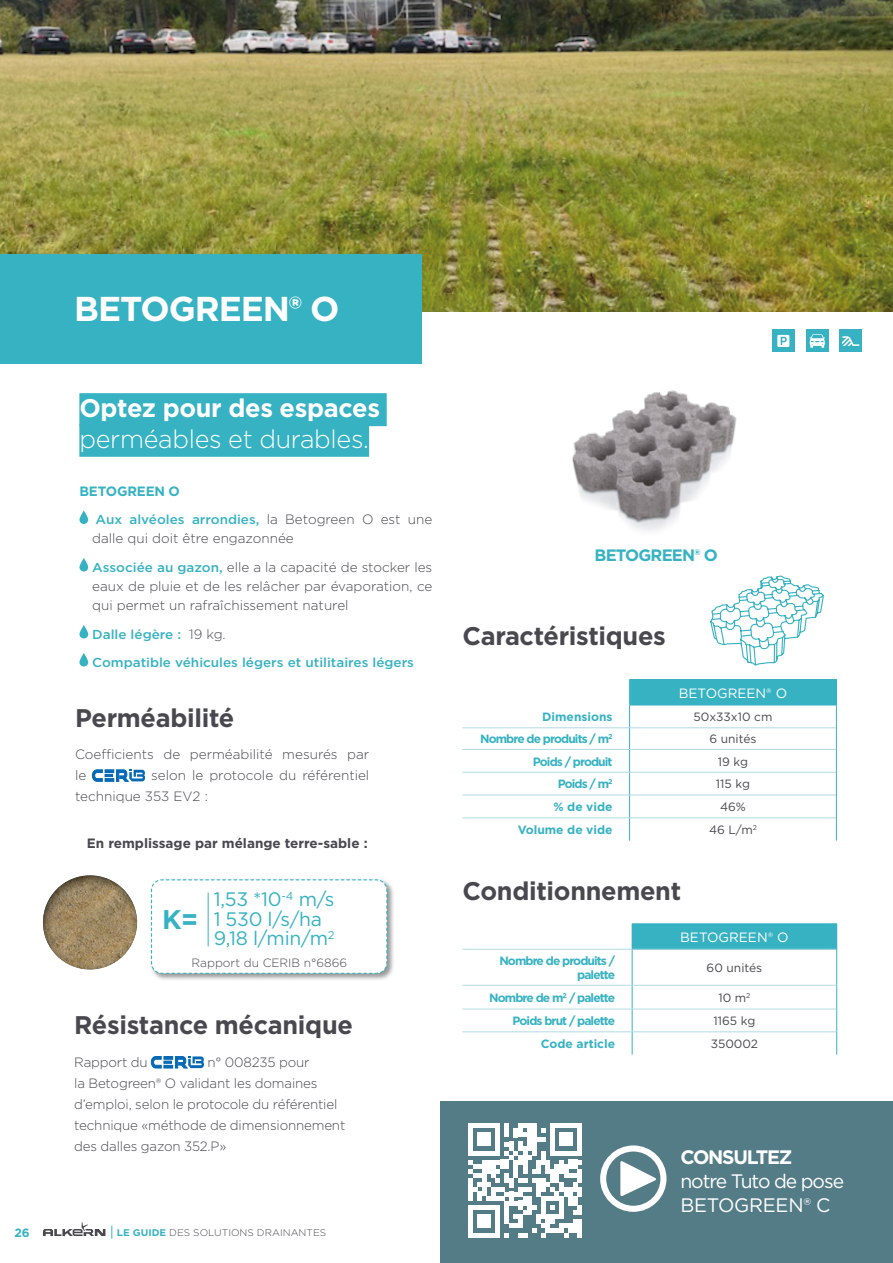
<style>
.page{position:relative;width:893px;height:1263px;background:#fff}
.page>*{position:absolute;margin:0;border:0;box-sizing:border-box;transform-origin:0 0}
.t1{font:700 34.5px "Gotham";letter-spacing:-.03em;color:#fff}
.t2{font:700 27px "Gotham";color:#36b2c2}
.t3{font:700 25.5px "Gotham";letter-spacing:-.01em;color:#48484f}
.t4{font:300 25.5px "Gotham";letter-spacing:-.01em;color:#fff}
.t5{font:700 25.5px "Gotham";letter-spacing:-.01em;color:#fff}
.t6{font:19.5px/19.5px "Gotham";letter-spacing:-.01em;color:#36b2c2}
.t7{font:19.5px/24px "Gotham";letter-spacing:-.05em;color:#fff}
.t8{font:700 19.5px "Gotham";letter-spacing:-.06em;color:#fff}
.t9{font:700 16.5px "Gotham";letter-spacing:-.05em;color:#36b2c2}
.t10{font:300 13.5px/21px "Gotham";letter-spacing:-.005em;color:#48484f}
.t11{font:700 13.5px "Gotham";color:#48484f}
.t12{font:13.5px "Gotham";color:#fff}
.t13{font:700 13.5px "Gotham";letter-spacing:-.01em;color:#36b2c2}
.t14{font:500 12.9px/28px "Gotham";color:#36b2c2;scale:1.04 1}
.t15{font:700 12px/14.4px "Gotham";letter-spacing:-.075em;color:#36b2c2;text-align:right}
.t16{font:12px "Gotham";color:#48484f}
.t17{font:700 12px "Gotham";color:#36b2c2}
.t18{font:300 12px "Gotham";color:#48484f}
.t19{font:300 9.6px "Gotham";color:#48484f;scale:1.04 1}
.s1{font-weight:300;font-size:13.5px;color:#48484f}
.s2{font-weight:500;font-size:12.9px;color:#36b2c2}
.s3{font-weight:700;color:#36b2c2}
</style>
<div class="page">
<svg style="left:79px;top:510px;width:9px;height:14px"></svg>
<svg style="left:79px;top:558px;width:9px;height:13px"></svg>
<svg style="left:79px;top:625px;width:9px;height:13px"></svg>
<svg style="left:79px;top:653px;width:9px;height:13px"></svg>
<div style="left:79px;top:393px;width:308px;height:33px;background:#36b2c2"></div>
<div style="left:79px;top:424px;width:290px;height:33px;background:#36b2c2"></div>
<svg style="left:151px;top:1056px;width:53px;height:12px"></svg>
<img style="left:0;top:0;width:893px;height:312px">
<div style="left:0;top:254px;width:422px;height:109px;background:#36b2c2"></div>
<div style="left:440px;top:1101px;width:453px;height:162px;background:#547c87"></div>
<svg style="left:620px;top:1161px;width:36px;height:35px"></svg>
<div style="left:600px;top:1145px;width:66px;height:67px;border:6px solid #fff;border-radius:50%"></div>
<svg style="left:468px;top:1123px;width:114px;height:114px"></svg>
<div style="left:577px;top:1173px;width:5px;height:10px;background:#fff"></div>
<div style="left:577px;top:1187px;width:5px;height:9px;background:#fff"></div>
<div style="left:577px;top:1205px;width:5px;height:9px;background:#fff"></div>
<div style="left:577px;top:1219px;width:5px;height:9px;background:#fff"></div>
<div style="left:577px;top:1228px;width:5px;height:9px;background:#fff"></div>
<img style="left:572px;top:390px;width:165px;height:141px">
<div style="left:630px;top:679px;width:206px;height:26px;background:#36b2c2"></div>
<hr style="left:629px;top:679px;width:208px;height:1px;background:#36b2c2">
<svg style="left:629px;top:680px;width:1px;height:161px"></svg>
<hr style="left:629px;top:705px;width:208px;height:1px;background:#36b2c2">
<hr style="left:462px;top:727px;width:168px;height:1px;background:#b1dae1">
<hr style="left:630px;top:727px;width:206px;height:1px;background:#b1dae1">
<hr style="left:462px;top:749px;width:168px;height:1px;background:#b1dae1">
<hr style="left:630px;top:749px;width:206px;height:1px;background:#b1dae1">
<hr style="left:462px;top:772px;width:168px;height:1px;background:#b1dae1">
<hr style="left:630px;top:772px;width:206px;height:1px;background:#b1dae1">
<hr style="left:462px;top:795px;width:168px;height:1px;background:#b1dae1">
<hr style="left:630px;top:795px;width:206px;height:1px;background:#b1dae1">
<hr style="left:462px;top:817px;width:168px;height:1px;background:#b1dae1">
<hr style="left:630px;top:817px;width:206px;height:1px;background:#b1dae1">
<svg style="left:836px;top:680px;width:1px;height:161px"></svg>
<div style="left:632px;top:924px;width:205px;height:25px;background:#36b2c2"></div>
<hr style="left:632px;top:923px;width:205px;height:1px;background:#36b2c2">
<hr style="left:632px;top:949px;width:1px;height:36px;background:#36b2c2">
<hr style="left:836px;top:949px;width:1px;height:36px;background:#36b2c2">
<svg style="left:632px;top:986px;width:1px;height:69px"></svg>
<svg style="left:836px;top:985px;width:1px;height:70px"></svg>
<hr style="left:462px;top:949px;width:170px;height:1px;background:#b1dae1">
<hr style="left:632px;top:949px;width:204px;height:1px;background:#b1dae1">
<hr style="left:462px;top:985px;width:170px;height:1px;background:#b1dae1">
<hr style="left:632px;top:985px;width:204px;height:1px;background:#b1dae1">
<hr style="left:462px;top:1009px;width:170px;height:1px;background:#b1dae1">
<hr style="left:632px;top:1009px;width:204px;height:1px;background:#b1dae1">
<hr style="left:462px;top:1031px;width:170px;height:1px;background:#b1dae1">
<hr style="left:632px;top:1031px;width:204px;height:1px;background:#b1dae1">
<svg style="left:710px;top:575px;width:114px;height:91px"></svg>
<svg style="left:92px;top:770px;width:53px;height:11px"></svg>
<div style="left:42px;top:873px;width:97px;height:97px;background:#000;opacity:.63"></div>
<div style="left:840px;top:330px;width:22px;height:22px;background:#36b2c2"></div>
<svg style="left:842px;top:336px;width:18px;height:10px"></svg>
<div style="left:772px;top:330px;width:23px;height:22px;background:#36b2c2"></div>
<svg style="left:777px;top:335px;width:12px;height:12px"></svg>
<div style="left:806px;top:330px;width:22px;height:22px;background:#36b2c2"></div>
<svg style="left:809px;top:334px;width:16px;height:14px"></svg>
<div style="left:149px;top:878px;width:246px;height:103px;background:#000;opacity:.41"></div>
<svg style="left:150px;top:879px;width:238px;height:95px"></svg>
<hr style="left:208px;top:892px;width:1px;height:54px;background:#36b2c2">
<svg style="left:43px;top:1222px;width:62px;height:14px"></svg>
<svg style="left:112px;top:1226px;width:1px;height:13px"></svg>
<h1 class="t1" style="left:74px;top:286px;width:267px">BETOGREEN® O</h1>
<h3 class="t5" style="left:79px;top:391px;width:302px">Optez pour des espaces</h3>
<h3 class="t4" style="left:79px;top:423px;width:291px">perméables et durables.</h3>
<p class="t13" style="left:79px;top:482px;width:102px">BETOGREEN O</p>
<p class="t14" style="left:95px;top:505px;width:325px">Aux alvéoles arrondies, <span class="s1">la Betogreen O est une</span></p>
<p class="t10" style="left:92px;top:524px;width:342px;line-height:28px">dalle qui doit être engazonnée<br><span class="s2">Associée au gazon,</span> elle a la capacité de stocker les</p>
<p class="t10" style="left:92px;top:576px;width:342px;line-height:19.5px">eaux de pluie et de les relâcher par évaporation, ce qui permet un rafraîchissement naturel</p>
<p class="t14" style="left:92px;top:620px;width:311px">Dalle légère : <span class="s1">19 kg.<br></span>Compatible véhicules légers et utilitaires légers</p>
<h3 class="t3" style="left:75px;top:701px;width:161px">Perméabilité</h3>
<p class="t10" style="left:75px;top:744px;width:296px">Coefficients de perméabilité mesurés par le</p>
<p class="t10" style="left:75px;top:765px;width:296px;text-indent:76px">selon le protocole du référentiel technique 353 EV2 :</p>
<p class="t11" style="left:87px;top:834px;width:282px">En remplissage par mélange terre-sable :</p>
<h3 class="t6" style="left:214px;top:889px;width:123px">1,53 *10<sup>-4</sup> m/s<br>1 530 l/s/ha<br>9,18 l/min/m<sup>2</sup></h3>
<p class="t18" style="left:192px;top:955px;width:157px">Rapport du CERIB n°6866</p>
<h2 class="t2" style="left:162px;top:901px;width:38px">K=</h2>
<h3 class="t3" style="left:74px;top:1008px;width:280px">Résistance mécanique</h3>
<p class="t10" style="left:74px;top:1051px;width:75px">Rapport du</p>
<p class="t10" style="left:74px;top:1051px;width:273px;text-indent:133px">n° 008235 pour<br>la Betogreen® O validant les domaines d’emploi, selon le protocole du référentiel technique «méthode de dimensionnement des dalles gazon 352.P»</p>
<p class="t15" style="left:14px;top:1225px;width:17px">26</p>
<p class="t19" style="left:117px;top:1226px;width:203px"><span class="s3">LE GUIDE</span> DES SOLUTIONS DRAINANTES</p>
<p class="t9" style="left:595px;top:544px;width:125px">BETOGREEN® O</p>
<h3 class="t3" style="left:462px;top:619px;width:205px">Caractéristiques</h3>
<p class="t12" style="left:679px;top:684px;width:110px">BETOGREEN® O</p>
<p class="t17" style="left:542px;top:709px;width:72px">Dimensions</p>
<p class="t16" style="left:693px;top:709px;width:81px">50x33x10 cm</p>
<p class="t15" style="left:480px;top:732px;width:134px">Nombre de produits / m<sup>2</sup></p>
<p class="t16" style="left:709px;top:731px;width:49px">6 unités</p>
<p class="t15" style="left:533px;top:754px;width:81px">Poids / produit</p>
<p class="t16" style="left:718px;top:754px;width:32px">19 kg</p>
<p class="t15" style="left:558px;top:777px;width:56px">Poids / m<sup>2</sup></p>
<p class="t16" style="left:716px;top:776px;width:36px">115 kg</p>
<p class="t15" style="left:553px;top:800px;width:61px">% de vide</p>
<p class="t16" style="left:720px;top:799px;width:27px">46%</p>
<p class="t17" style="left:518px;top:822px;width:96px">Volume de vide</p>
<p class="t16" style="left:709px;top:822px;width:49px">46 L/m<sup>2</sup></p>
<h3 class="t3" style="left:462px;top:874px;width:220px">Conditionnement</h3>
<p class="t12" style="left:680px;top:928px;width:110px">BETOGREEN® O</p>
<p class="t15" style="left:499px;top:953px;width:117px">Nombre de produits / palette</p>
<p class="t16" style="left:707px;top:960px;width:57px">60 unités</p>
<p class="t15" style="left:489px;top:990px;width:127px">Nombre de m<sup>2</sup> / palette</p>
<p class="t16" style="left:718px;top:990px;width:34px">10 m<sup>2</sup></p>
<p class="t15" style="left:512px;top:1014px;width:104px">Poids brut / palette</p>
<p class="t16" style="left:713px;top:1013px;width:43px">1165 kg</p>
<p class="t17" style="left:541px;top:1036px;width:76px">Code article</p>
<p class="t16" style="left:711px;top:1036px;width:49px">350002</p>
<h3 class="t8" style="left:680px;top:1144px;width:114px">CONSULTEZ</h3>
<h3 class="t7" style="left:680px;top:1169px;width:165px">notre Tuto de pose<br>BETOGREEN® C</h3>
</div>
